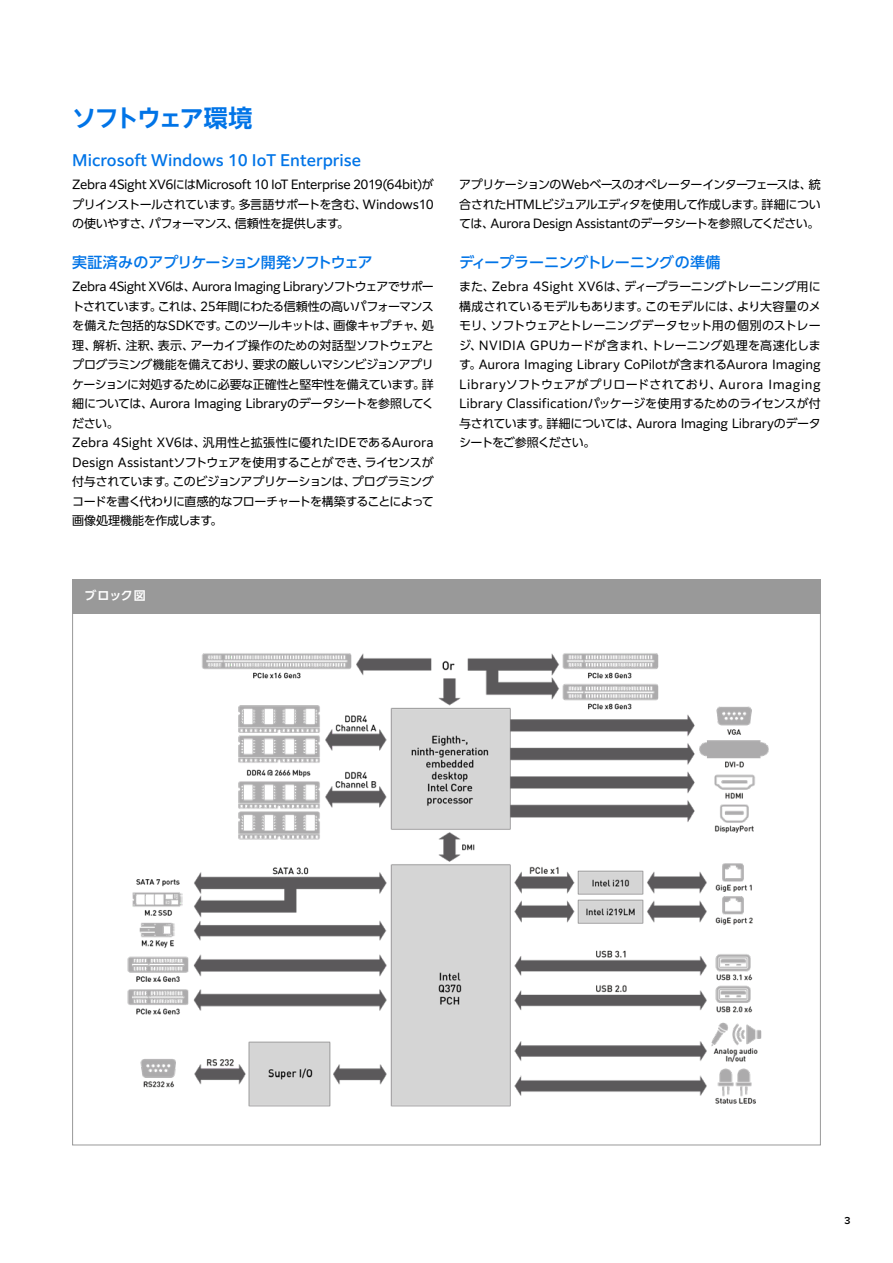
<style>
.page{position:relative;width:893px;height:1263px;background:#fff}
.page>*{position:absolute;margin:0;border:0;box-sizing:border-box;transform-origin:0 0}
.t1{font:700 24px "PUD Shin Go NT Pr 6 N De";letter-spacing:-.075em;color:#0174e7}
.t2{font:500 15px "PUD Shin Go Pr 6 N";color:#0174e7}
.t3{font:500 15px "PUD Shin Go Pr 6 N";letter-spacing:-.045em;color:#0174e7}
.t4{font:12px/19.5px "PUD Shin Go Pr 6 N";letter-spacing:-.03em;color:#000;text-align:justify}
.t5{font:700 12px "PUD Shin Go Pr 6 N De";letter-spacing:.025em;color:#fff}
.t6{font:600 10.5px "Proxima Nova";color:#000}
</style>
<div class="page">
<img style="left:127px;top:653px;width:642px;height:454px">
<div style="left:72px;top:580px;width:749px;height:34px;background:#999"></div>
<h1 class="t1" style="left:72px;top:105px;width:182px">ソフトウェア環境</h1>
<p class="t2" style="left:72px;top:152px;width:290px">Microsoft Windows 10 IoT Enterprise</p>
<p class="t4" style="left:72px;top:175px;width:363px">Zebra 4Sight XV6にはMicrosoft 10 IoT Enterprise 2019(64bit)がプリインストールされています。多言語サポートを含む、Windows10の使いやすさ、パフォーマンス、信頼性を提供します。</p>
<p class="t4" style="left:459px;top:175px;width:363px">アプリケーションのWebベースのオペレーターインターフェースは、統合されたHTMLビジュアルエディタを使用して作成します。詳細については、Aurora Design Assistantのデータシートを参照してください。</p>
<p class="t3" style="left:72px;top:254px;width:302px">実証済みのアプリケーション開発ソフトウェア</p>
<p class="t2" style="left:459px;top:254px;width:263px">ディープラーニングトレーニングの準備</p>
<p class="t4" style="left:72px;top:277px;width:363px;text-align:left">Zebra 4Sight XV6は、Aurora Imaging Libraryソフトウェアでサポートされています。これは、25年間にわたる信頼性の高いパフォーマンスを備えた包括的なSDKです。このツールキットは、画像キャプチャ、処理、解析、注釈、表示、アーカイブ操作のための対話型ソフトウェアとプログラミング機能を備えており、要求の厳しいマシンビジョンアプリケーションに対処するために必要な正確性と堅牢性を備えています。詳細については、Aurora Imaging Libraryのデータシートを参照してください。<br>Zebra 4Sight XV6は、汎用性と拡張性に優れたIDEであるAurora Design Assistantソフトウェアを使用することができ、ライセンスが付与されています。このビジョンアプリケーションは、プログラミングコードを書く代わりに直感的なフローチャートを構築することによって画像処理機能を作成します。</p>
<p class="t4" style="left:459px;top:277px;width:363px">また、Zebra 4Sight XV6は、ディープラーニングトレーニング用に構成されているモデルもあります。このモデルには、より大容量のメモリ、ソフトウェアとトレーニングデータセット用の個別のストレージ、NVIDIA GPUカードが含まれ、トレーニング処理を高速化します。Aurora Imaging Library CoPilotが含まれるAurora Imaging Libraryソフトウェアがプリロードされており、Aurora Imaging Library Classificationパッケージを使用するためのライセンスが付与されています。詳細については、Aurora Imaging Libraryのデータシートをご参照ください。</p>
<p class="t5" style="left:84px;top:589px;width:63px">ブロック図</p>
<p class="t6" style="left:844px;top:1212px;width:8px">3</p>
</div>
